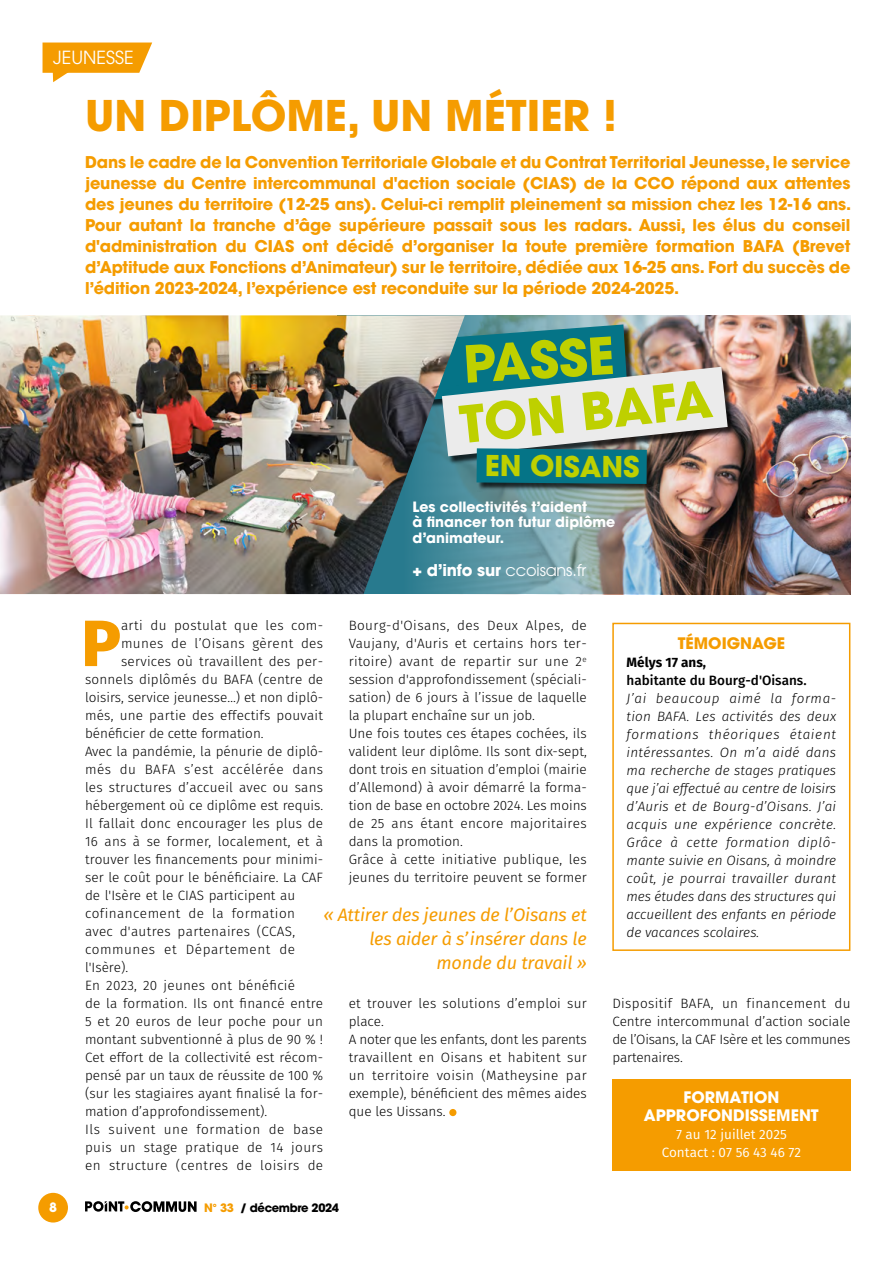
<style>
.page{position:relative;width:893px;height:1263px;background:#fff}
.page>*{position:absolute;margin:0;border:0;box-sizing:border-box;transform-origin:0 0}
.t1{font:800 65.25px "Fira Sans";color:#f59c00}
.t2{font:700 50.7px "ITC Avant Garde Pro";color:#bed000}
.t3{font:700 42px "ITC Avant Garde Pro";color:#f59c00}
.t4{font:700 28.5px "ITC Avant Garde Pro";color:#bed000}
.t5{font:italic 18px/24px "Fira Sans";letter-spacing:-.01em;color:#f59c00;text-align:right}
.t6{font:18px "ITC Avant Garde Pro";color:#fff}
.t7{font:700 16.2px/21px "ITC Avant Garde Pro";letter-spacing:-.01em;color:#f59c00;text-align:justify}
.t8{font:16.2px "ITC Avant Garde Pro";letter-spacing:-.01em;color:#fff}
.t9{font:700 15.75px/18px "ITC Avant Garde Pro";color:#fff;text-align:center}
.t10{font:700 15.75px "ITC Avant Garde Pro";color:#f59c00}
.t11{font:700 14.1px/15.6px "ITC Avant Garde Pro";color:#fff}
.t12{font:300 13.5px/18px "Fira Sans";letter-spacing:.005em;color:#000}
.t13{font:italic 300 13.5px/18px "Fira Sans";color:#000;text-align:justify}
.t14{font:300 13.5px "Fira Sans";letter-spacing:.04em;color:#000}
.t15{font:300 13.5px "Fira Sans";letter-spacing:.03em;color:#000}
.t16{font:300 13.5px "Fira Sans";letter-spacing:.035em;color:#000}
.t17{font:13.5px/18px "Fira Sans";color:#fff;text-align:center}
.t18{font:300 13.5px "Fira Sans";letter-spacing:.025em;color:#000}
.t19{font:500 13.5px "Fira Sans";color:#000}
.t20{font:700 13.5px "Fira Sans";color:#000}
.t21{font:700 12.9px "ITC Avant Garde Pro";color:#fff}
.t22{font:700 11.55px "ITC Avant Garde Pro";letter-spacing:-.03em;color:#000}
.s1{font-weight:700}
.s2{color:#f59c00}
</style>
<div class="page">
<img style="left:465px;top:315px;width:385px;height:279px">
<div style="left:38px;top:1193px;width:30px;height:29px;background:#f59c00;border-radius:50%"></div>
<svg style="left:85px;top:1201px;width:112px;height:11px"></svg>
<svg style="left:43px;top:43px;width:109px;height:39px"></svg>
<div style="left:449px;top:1109px;width:7px;height:7px;background:#f59c00;border-radius:50%"></div>
<div style="left:612px;top:1079px;width:238px;height:91px;background:#f59c00"></div>
<div style="left:612px;top:623px;width:238px;height:328px;border:2px solid #f59c00"></div>
<div style="left:443px;top:368px;width:293px;height:97px;background:#000;opacity:.75"></div>
<div style="left:478px;top:450px;width:177px;height:42px;background:#000;opacity:.75"></div>
<img style="left:465px;top:324px;width:263px;height:160px">
<img style="left:0;top:315px;width:465px;height:279px">
<h3 class="t6" style="left:53px;top:46px;width:82px">JEUNESSE</h3>
<h3 class="t3" style="left:85px;top:87px;width:533px">UN DIPLÔME, UN MÉTIER !</h3>
<p class="t7" style="left:85px;top:152px;width:768px">Dans le cadre de la Convention Territoriale Globale et du Contrat Territorial Jeunesse, le service jeunesse du Centre intercommunal d'action sociale (CIAS) de la CCO répond aux attentes des jeunes du territoire (12-25 ans). Celui-ci remplit pleinement sa mission chez les 12-16 ans.<br>Pour autant la tranche d’âge supérieure passait sous les radars. Aussi, les élus du conseil d'administration du CIAS ont décidé d’organiser la toute première formation BAFA (Brevet d’Aptitude aux Fonctions d’Animateur) sur le territoire, dédiée aux 16-25 ans. Fort du succès de l’édition 2023-2024, l’expérience est reconduite sur la période 2024-2025.</p>
<h2 class="t2" style="left:462px;top:330px;width:153px;rotate:-3deg">PASSE</h2>
<h2 class="t2" style="left:456px;top:391px;width:255px;rotate:-6deg">TON BAFA</h2>
<h3 class="t4" style="left:485px;top:446px;width:156px;rotate:1deg">EN OISANS</h3>
<p class="t11" style="left:412px;top:499px;width:204px">Les collectivités t’aident<br>à financer ton futur diplôme d’animateur.</p>
<p class="t8" style="left:412px;top:560px;width:175px"><span class="s1">+ d’info sur</span> ccoisans.fr</p>
<p class="t12" style="left:349px;top:616px;width:240px">Bourg-d'Oisans, des Deux Alpes, de Vaujany, d'Auris et certains hors ter&shy;ritoire) avant de repartir sur une 2<sup>e </sup>session d'approfondissement (spéciali&shy;sation) de 6 jours à l’issue de laquelle la plupart enchaîne sur un job.<br>Une fois toutes ces étapes cochées, ils valident leur diplôme. Ils sont dix-sept, dont trois en situation d’emploi (mairie d’Allemond) à avoir démarré la forma&shy;tion de base en octobre 2024. Les moins de 25 ans étant encore majoritaires dans la promotion.<br>Grâce à cette initiative publique, les jeunes du territoire peuvent se former</p>
<h1 class="t1" style="left:82px;top:597px;width:41px">P</h1>
<p class="t15" style="left:121px;top:616px;width:204px">arti du postulat que les com-</p>
<p class="t15" style="left:121px;top:634px;width:204px">munes de l’Oisans gèrent des</p>
<p class="t12" style="left:121px;top:652px;width:204px">services où travaillent des per-</p>
<p class="t12" style="left:85px;top:670px;width:240px">sonnels diplômés du BAFA (centre de</p>
<p class="t12" style="left:85px;top:688px;width:240px">loisirs, service jeunesse…) et non diplô-</p>
<p class="t12" style="left:85px;top:706px;width:240px">més, une partie des effectifs pouvait</p>
<p class="t12" style="left:85px;top:724px;width:180px">bénéficier de cette formation.</p>
<p class="t12" style="left:85px;top:742px;width:240px">Avec la pandémie, la pénurie de diplô-</p>
<p class="t14" style="left:85px;top:760px;width:240px">més du BAFA s’est accélérée dans</p>
<p class="t12" style="left:85px;top:778px;width:240px">les structures d’accueil avec ou sans</p>
<p class="t12" style="left:85px;top:796px;width:240px">hébergement où ce diplôme est requis.</p>
<p class="t12" style="left:85px;top:814px;width:240px">Il fallait donc encourager les plus de</p>
<p class="t12" style="left:85px;top:832px;width:240px">16 ans à se former, localement, et à</p>
<p class="t12" style="left:85px;top:850px;width:240px">trouver les financements pour minimi-</p>
<p class="t12" style="left:85px;top:868px;width:240px">ser le coût pour le bénéficiaire. La CAF</p>
<p class="t12" style="left:85px;top:886px;width:212px">de l'Isère et le CIAS participent au</p>
<p class="t16" style="left:85px;top:904px;width:212px">cofinancement de la formation</p>
<p class="t18" style="left:85px;top:922px;width:212px">avec d'autres partenaires (CCAS,</p>
<p class="t14" style="left:85px;top:940px;width:212px">communes et Département de</p>
<p class="t12" style="left:85px;top:958px;width:45px">l'Isère).</p>
<p class="t12" style="left:85px;top:976px;width:212px">En 2023, 20 jeunes ont bénéficié</p>
<p class="t12" style="left:85px;top:994px;width:240px">de la formation. Ils ont financé entre</p>
<p class="t12" style="left:85px;top:1012px;width:240px">5 et 20 euros de leur poche pour un</p>
<p class="t12" style="left:85px;top:1030px;width:240px">montant subventionné à plus de 90 % !</p>
<p class="t12" style="left:85px;top:1048px;width:240px">Cet effort de la collectivité est récom-</p>
<p class="t12" style="left:85px;top:1066px;width:240px">pensé par un taux de réussite de 100 %</p>
<p class="t12" style="left:85px;top:1084px;width:240px">(sur les stagiaires ayant finalisé la for-</p>
<p class="t12" style="left:85px;top:1102px;width:184px">mation d’approfondissement).</p>
<p class="t14" style="left:85px;top:1120px;width:240px">Ils suivent une formation de base</p>
<p class="t15" style="left:85px;top:1138px;width:240px">puis un stage pratique de 14 jours</p>
<p class="t16" style="left:85px;top:1156px;width:240px">en structure (centres de loisirs de</p>
<h3 class="t5" style="left:323px;top:902px;width:265px">« Attirer des jeunes de l’Oisans et les aider à s’insérer dans le monde du travail »</h3>
<p class="t12" style="left:349px;top:994px;width:240px">et trouver les solutions d’emploi sur place.<br>A noter que les enfants, dont les parents travaillent en Oisans et habitent sur un territoire voisin (Matheysine par exemple), bénéficient des mêmes aides que les Uissans.</p>
<p class="t21" style="left:49px;top:1198px;width:9px">8</p>
<p class="t22" style="left:204px;top:1200px;width:137px"><span class="s2">N° 33</span> / décembre 2024</p>
<p class="t10" style="left:678px;top:632px;width:109px">TÉMOIGNAGE</p>
<p class="t20" style="left:627px;top:652px;width:81px">Mélys 17 ans,</p>
<p class="t19" style="left:627px;top:670px;width:181px">habitante du Bourg-d'Oisans.</p>
<p class="t13" style="left:627px;top:689px;width:211px">J’ai beaucoup aimé la forma&shy;tion BAFA. Les activités des deux formations théoriques étaient intéressantes. On m’a aidé dans ma recherche de stages pratiques que j’ai effectué au centre de loisirs d’Auris et de Bourg-d’Oisans. J’ai acquis une expérience concrète.<br>Grâce à cette formation diplô&shy;mante suivie en Oisans, à moindre coût, je pourrai travailler durant mes études dans des structures qui accueillent des enfants en période de vacances scolaires.</p>
<p class="t12" style="left:612px;top:994px;width:240px;text-align:justify">Dispositif BAFA, un financement du Centre intercommunal d’action sociale de l’Oisans, la CAF Isère et les communes partenaires.</p>
<p class="t9" style="left:644px;top:1088px;width:176px">FORMATION<br>APPROFONDISSEMENT</p>
<p class="t17" style="left:662px;top:1126px;width:141px">7 au 12 juillet 2025<br>Contact : 07 56 43 46 72</p>
</div>
